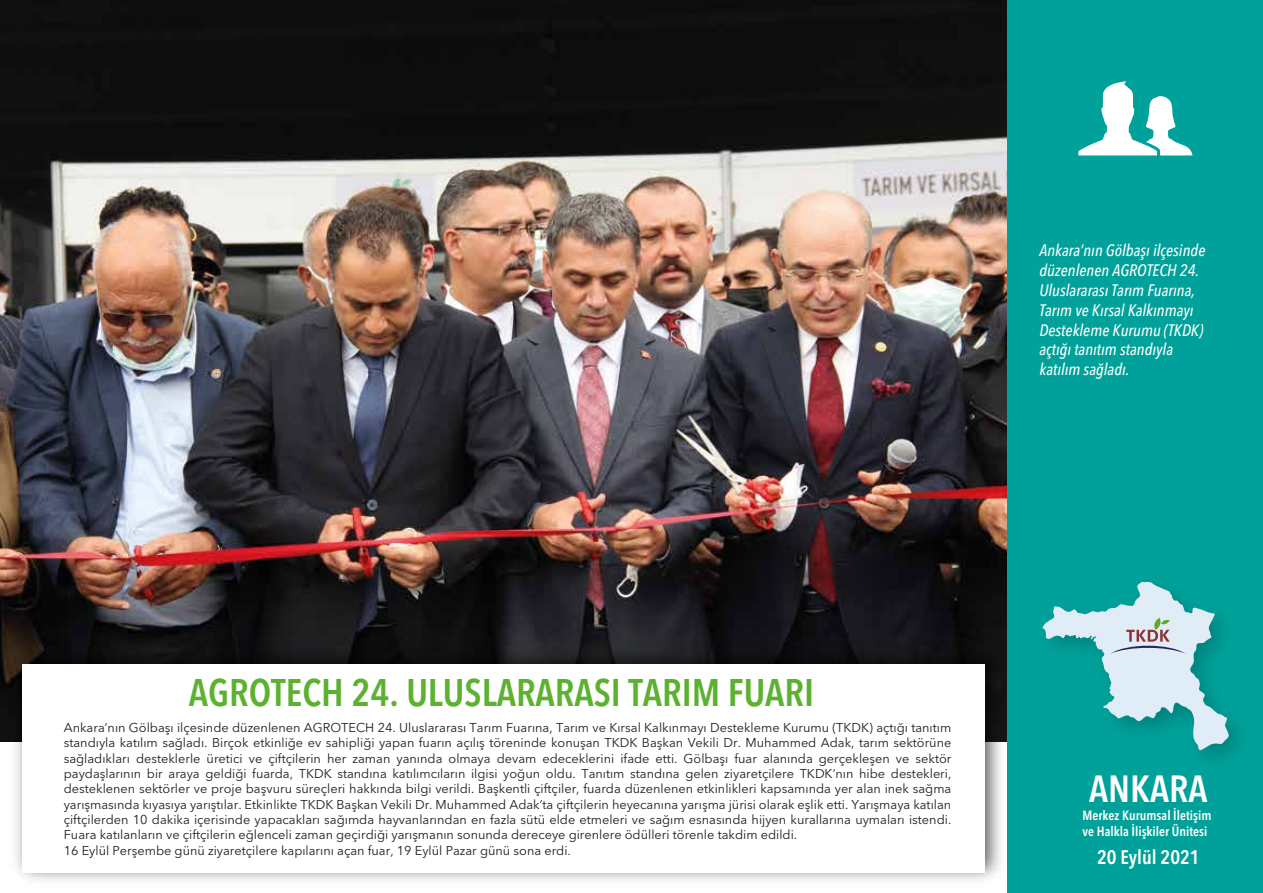
<style>
.page{position:relative;width:1263px;height:893px;background:#fff}
.page>*{position:absolute;margin:0;border:0;box-sizing:border-box;transform-origin:0 0}
.t1{font:600 condensed 38.1px "Avenir Next LT Pro";color:#5cb130}
.t2{font:600 condensed 37.5px "Avenir Next LT Pro";color:#fff}
.t3{font:600 condensed 19.5px "Avenir Next LT Pro";color:#fff}
.t4{font:italic 500 condensed 16.5px/19.8px "Avenir Next LT Pro";color:#fff}
.t5{font:600 condensed 13.35px/15.9px "Avenir Next LT Pro";color:#fff}
.t6{font:12.75px/15.3px "Avenir Next LT Pro";color:#1d1d1b}
</style>
<div class="page">
<img style="left:0;top:0;width:1008px;height:741px">
<div style="left:1008px;top:0;width:255px;height:893px;background:#00a19a"></div>
<svg style="left:1078px;top:81px;width:114px;height:74px"></svg>
<img style="left:4px;top:637px;width:1004px;height:254px">
<div style="left:23px;top:664px;width:962px;height:208px;background:#fff"></div>
<img style="left:1141px;top:581px;width:96px;height:177px">
<svg style="left:1042px;top:582px;width:188px;height:169px"></svg>
<p class="t4" style="left:1039px;top:241px;width:167px">Ankara’nın Gölbaşı ilçesinde düzenlenen AGROTECH 24.<br>Uluslararası Tarım Fuarına,<br>Tarım ve Kırsal Kalkınmayı<br>Destekleme Kurumu (TKDK) açtığı tanıtım standıyla katılım sağladı.</p>
<h1 class="t1" style="left:189px;top:669px;width:627px">AGROTECH 24. ULUSLARARASI TARIM FUARI</h1>
<p class="t6" style="left:64px;top:720px;width:889px">Ankara’nın Gölbaşı ilçesinde düzenlenen AGROTECH 24. Uluslararası Tarım Fuarına, Tarım ve Kırsal Kalkınmayı Destekleme Kurumu (TKDK) açtığı tanıtım standıyla katılım sağladı. Birçok etkinliğe ev sahipliği yapan fuarın açılış töreninde konuşan TKDK Başkan Vekili Dr. Muhammed Adak, tarım sektörüne sağladıkları desteklerle üretici ve çiftçilerin her zaman yanında olmaya devam edeceklerini ifade etti. Gölbaşı fuar alanında gerçekleşen ve sektör paydaşlarının bir araya geldiği fuarda, TKDK standına katılımcıların ilgisi yoğun oldu. Tanıtım standına gelen ziyaretçilere TKDK’nın hibe destekleri, desteklenen sektörler ve proje başvuru süreçleri hakkında bilgi verildi. Başkentli çiftçiler, fuarda düzenlenen etkinlikleri kapsamında yer alan inek sağma yarışmasında kıyasıya yarıştılar. Etkinlikte TKDK Başkan Vekili Dr. Muhammed Adak’ta çiftçilerin heyecanına yarışma jürisi olarak eşlik etti. Yarışmaya katılan çiftçilerden 10 dakika içerisinde yapacakları sağımda hayvanlarından en fazla sütü elde etmeleri ve sağım esnasında hijyen kurallarına uymaları istendi.<br>Fuara katılanların ve çiftçilerin eğlenceli zaman geçirdiği yarışmanın sonunda dereceye girenlere ödülleri törenle takdim edildi.<br>16 Eylül Perşembe günü ziyaretçilere kapılarını açan fuar, 19 Eylül Pazar günü sona erdi.</p>
<h2 class="t2" style="left:1089px;top:766px;width:120px">ANKARA</h2>
<p class="t5" style="left:1082px;top:808px;width:130px">Merkez Kurumsal İletişim ve Halkla İlişkiler Ünitesi</p>
<h3 class="t3" style="left:1097px;top:845px;width:104px">20 Eylül 2021</h3>
</div>
